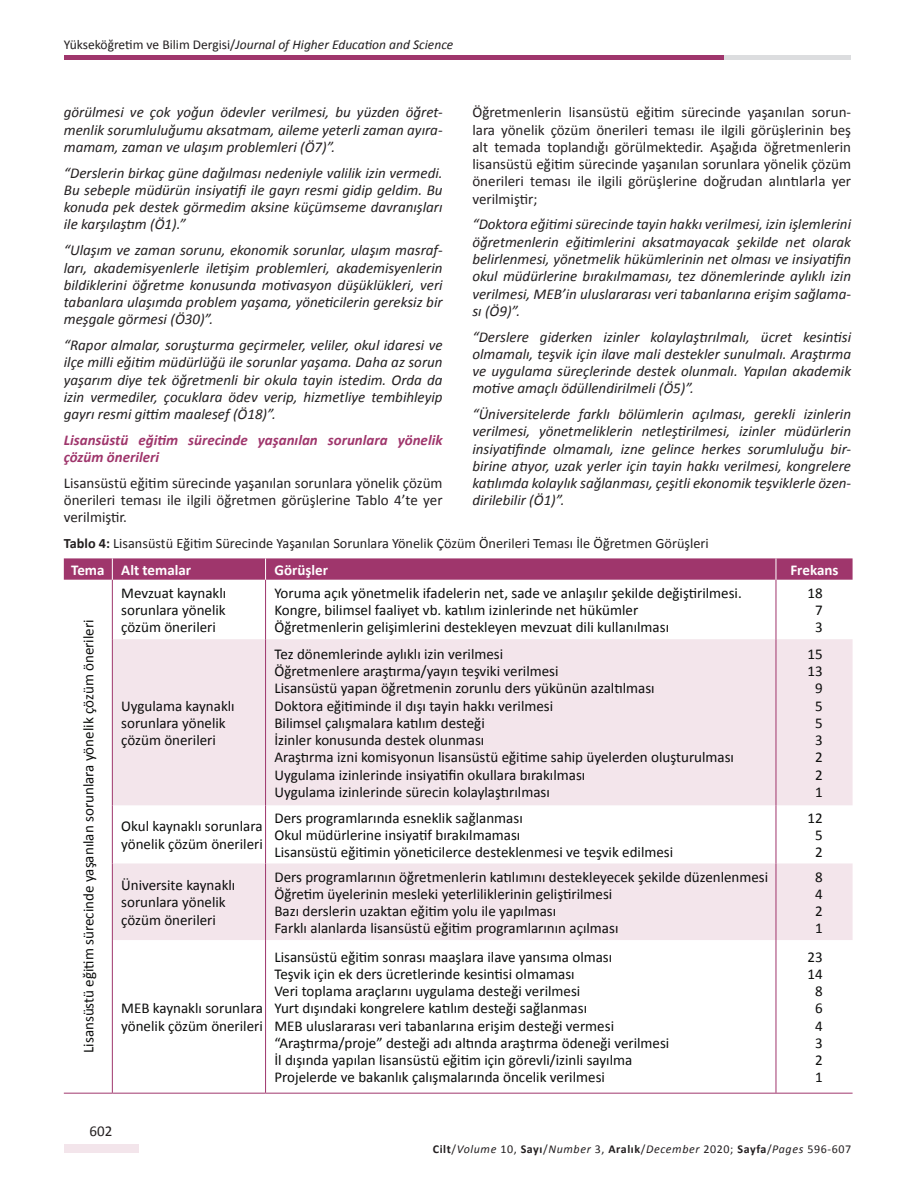
<style>
.page{position:relative;width:915px;height:1191px;background:#fff}
.page>*{position:absolute;margin:0;border:0;box-sizing:border-box;transform-origin:0 0}
.t1{font:15px/17.2px "Calibri";color:#0b0c0b}
.t2{font:italic 15px/17.2px "Calibri";color:#231f20;text-align:justify}
.t3{font:15px/17.2px "Calibri";color:#231f20;text-align:justify}
.t4{font:italic 700 15px/17.2px "Calibri";color:#9f366c}
.t5{font:700 15px "Calibri";color:#fff}
.t6{font:14.25px "Calibri";color:#231f20}
.t7{font:italic 13.5px "Calibri";color:#231f20}
.t8{font:italic 12px "Calibri";letter-spacing:.05em;color:#231f20}
.s1{font-style:normal}
.s2{font-weight:700}
.s3{font-weight:700;font-style:normal}
</style>
<div class="page">
<div style="left:64px;top:1144px;width:74px;height:8px;background:#f3e5eb"></div>
<div style="left:719px;top:55px;width:131px;height:5px;background:#dcdddf"></div>
<div style="left:64px;top:55px;width:659px;height:5px;background:#9f366c"></div>
<svg style="left:113px;top:639px;width:739px;height:301px;fill:#f3e5eb"></svg>
<hr style="left:112px;top:579px;width:1px;height:60px;background:#9f366c">
<hr style="left:265px;top:579px;width:1px;height:60px;background:#9f366c">
<hr style="left:775px;top:579px;width:1px;height:60px;background:#9f366c">
<hr style="left:112px;top:805px;width:1px;height:58px;background:#9f366c">
<hr style="left:265px;top:805px;width:1px;height:58px;background:#9f366c">
<hr style="left:775px;top:805px;width:1px;height:58px;background:#9f366c">
<hr style="left:112px;top:863px;width:1px;height:77px;background:#9f366c">
<hr style="left:265px;top:863px;width:1px;height:77px;background:#9f366c">
<hr style="left:775px;top:863px;width:1px;height:77px;background:#9f366c">
<hr style="left:112px;top:940px;width:1px;height:152px;background:#9f366c">
<hr style="left:265px;top:940px;width:1px;height:152px;background:#9f366c">
<hr style="left:775px;top:940px;width:1px;height:152px;background:#9f366c">
<div style="left:64px;top:558px;width:788px;height:21px;background:#9f366c"></div>
<hr style="left:112px;top:639px;width:1px;height:166px;background:#9f366c">
<hr style="left:265px;top:639px;width:1px;height:166px;background:#9f366c">
<hr style="left:775px;top:639px;width:1px;height:166px;background:#9f366c">
<hr style="left:64px;top:1092px;width:48px;height:1px;background:#9f366c">
<hr style="left:112px;top:1092px;width:153px;height:1px;background:#9f366c">
<hr style="left:265px;top:1092px;width:510px;height:1px;background:#9f366c">
<hr style="left:775px;top:1092px;width:77px;height:1px;background:#9f366c">
<p class="t7" style="left:64px;top:36px;width:391px"><span class="s1">Yükseköğretim ve Bilim Dergisi/</span>Journal of Higher Education and Science</p>
<p class="t3" style="left:472px;top:104px;width:380px">Öğretmenlerin lisansüstü eğitim sürecinde yaşanılan sorun&shy;lara yönelik çözüm önerileri teması ile ilgili görüşlerinin beş alt temada toplandığı görülmektedir. Aşağıda öğretmenlerin lisansüstü eğitim sürecinde yaşanılan sorunlara yönelik çözüm önerileri teması ile ilgili görüşlerine doğrudan alıntılarla yer verilmiştir;</p>
<p class="t2" style="left:472px;top:215px;width:380px">“Doktora eğitimi sürecinde tayin hakkı verilmesi, izin işlemlerini öğretmenlerin eğitimlerini aksatmayacak şekilde net olarak belirlenmesi, yönetmelik hükümlerinin net olması ve insiyatifin okul müdürlerine bırakılmaması, tez dönemlerinde aylıklı izin verilmesi, MEB’in uluslararası veri tabanlarına erişim sağlama&shy;sı (Ö9)”.</p>
<p class="t2" style="left:472px;top:327px;width:380px">“Derslere giderken izinler kolaylaştırılmalı, ücret kesintisi olmamalı, teşvik için ilave mali destekler sunulmalı. Araştırma ve uygulama süreçlerinde destek olunmalı. Yapılan akademik motive amaçlı ödüllendirilmeli (Ö5)”.</p>
<p class="t2" style="left:472px;top:405px;width:380px">“Üniversitelerde farklı bölümlerin açılması, gerekli izinlerin verilmesi, yönetmeliklerin netleştirilmesi, izinler müdürlerin insiyatifinde olmamalı, izne gelince herkes sorumluluğu bir&shy;birine atıyor, uzak yerler için tayin hakkı verilmesi, kongrelere katılımda kolaylık sağlanması, çeşitli ekonomik teşviklerle özen&shy;dirilebilir (Ö1)”.</p>
<p class="t6" style="left:64px;top:534px;width:646px"><span class="s2">Tablo 4:</span> Lisansüstü Eğitim Sürecinde Yaşanılan Sorunlara Yönelik Çözüm Önerileri Teması İle Öğretmen Görüşleri</p>
<p class="t5" style="left:71px;top:560px;width:121px">Tema Alt temalar</p>
<p class="t5" style="left:274px;top:560px;width:55px">Görüşler</p>
<p class="t5" style="left:790px;top:560px;width:50px">Frekans</p>
<p class="t2" style="left:64px;top:103px;width:380px">görülmesi ve çok yoğun ödevler verilmesi, bu yüzden öğret&shy;menlik sorumluluğumu aksatmam, aileme yeterli zaman ayıra&shy;mamam, zaman ve ulaşım problemleri (Ö7)”.</p>
<p class="t2" style="left:64px;top:164px;width:380px">“Derslerin birkaç güne dağılması nedeniyle valilik izin vermedi.<br>Bu sebeple müdürün insiyatifi ile gayrı resmi gidip geldim. Bu konuda pek destek görmedim aksine küçümseme davranışları ile karşılaştım (Ö1).”</p>
<p class="t2" style="left:64px;top:241px;width:380px">“Ulaşım ve zaman sorunu, ekonomik sorunlar, ulaşım masraf&shy;ları, akademisyenlerle iletişim problemleri, akademisyenlerin bildiklerini öğretme konusunda motivasyon düşüklükleri, veri tabanlara ulaşımda problem yaşama, yöneticilerin gereksiz bir meşgale görmesi (Ö30)”.</p>
<p class="t2" style="left:64px;top:336px;width:380px">“Rapor almalar, soruşturma geçirmeler, veliler, okul idaresi ve ilçe milli eğitim müdürlüğü ile sorunlar yaşama. Daha az sorun yaşarım diye tek öğretmenli bir okula tayin istedim. Orda da izin vermediler, çocuklara ödev verip, hizmetliye tembihleyip gayrı resmi gittim maalesef (Ö18)”.</p>
<p class="t4" style="left:64px;top:431px;width:380px">Lisansüstü eğitim sürecinde yaşanılan sorunlara yönelik çözüm önerileri</p>
<p class="t3" style="left:64px;top:474px;width:380px">Lisansüstü eğitim sürecinde yaşanılan sorunlara yönelik çözüm önerileri teması ile ilgili öğretmen görüşlerine Tablo 4’te yer verilmiştir.</p>
<p class="t1" style="left:80px;top:1053px;width:435px;rotate:-90deg">Lisansüstü eğitim sürecinde yaşanılan sorunlara yönelik çözüm önerileri</p>
<p class="t1" style="left:121px;top:584px;width:107px;text-align:justify">Mevzuat kaynaklı sorunlara yönelik çözüm önerileri</p>
<p class="t1" style="left:274px;top:584px;width:468px">Yoruma açık yönetmelik ifadelerin net, sade ve anlaşılır şekilde değiştirilmesi.<br>Kongre, bilimsel faaliyet vb. katılım izinlerinde net hükümler<br>Öğretmenlerin gelişimlerini destekleyen mevzuat dili kullanılması</p>
<p class="t1" style="left:807px;top:584px;width:17px;text-align:center">18<br>7<br>3</p>
<p class="t1" style="left:121px;top:697px;width:115px">Uygulama kaynaklı sorunlara yönelik çözüm önerileri</p>
<p class="t1" style="left:274px;top:645px;width:461px">Tez dönemlerinde aylıklı izin verilmesi<br>Öğretmenlere araştırma/yayın teşviki verilmesi<br>Lisansüstü yapan öğretmenin zorunlu ders yükünün azaltılması<br>Doktora eğitiminde il dışı tayin hakkı verilmesi<br>Bilimsel çalışmalara katılım desteği<br>İzinler konusunda destek olunması<br>Araştırma izni komisyonun lisansüstü eğitime sahip üyelerden oluşturulması Uygulama izinlerinde insiyatifin okullara bırakılması<br>Uygulama izinlerinde sürecin kolaylaştırılması</p>
<p class="t1" style="left:807px;top:645px;width:17px;text-align:center">15<br>13<br>9<br>5<br>5<br>3<br>2<br>2<br>1</p>
<p class="t1" style="left:121px;top:818px;width:143px">Okul kaynaklı sorunlara yönelik çözüm önerileri</p>
<p class="t1" style="left:274px;top:809px;width:400px">Ders programlarında esneklik sağlanması<br>Okul müdürlerine insiyatif bırakılmaması<br>Lisansüstü eğitimin yöneticilerce desteklenmesi ve teşvik edilmesi</p>
<p class="t1" style="left:807px;top:809px;width:17px;text-align:center">12<br>5<br>2</p>
<p class="t1" style="left:121px;top:876px;width:116px">Üniversite kaynaklı sorunlara yönelik çözüm önerileri</p>
<p class="t1" style="left:274px;top:868px;width:495px">Ders programlarının öğretmenlerin katılımını destekleyecek şekilde düzenlenmesi Öğretim üyelerinin mesleki yeterliliklerinin geliştirilmesi<br>Bazı derslerin uzaktan eğitim yolu ile yapılması<br>Farklı alanlarda lisansüstü eğitim programlarının açılması</p>
<p class="t1" style="left:814px;top:868px;width:9px;text-align:justify">8<br>4<br>2<br>1</p>
<p class="t1" style="left:121px;top:999px;width:143px">MEB kaynaklı sorunlara yönelik çözüm önerileri</p>
<p class="t1" style="left:274px;top:948px;width:396px">Lisansüstü eğitim sonrası maaşlara ilave yansıma olması<br>Teşvik için ek ders ücretlerinde kesintisi olmaması<br>Veri toplama araçlarını uygulama desteği verilmesi<br>Yurt dışındaki kongrelere katılım desteği sağlanması<br>MEB uluslararası veri tabanlarına erişim desteği vermesi “Araştırma/proje” desteği adı altında araştırma ödeneği verilmesi İl dışında yapılan lisansüstü eğitim için görevli/izinli sayılma Projelerde ve bakanlık çalışmalarında öncelik verilmesi</p>
<p class="t1" style="left:807px;top:948px;width:17px;text-align:center">23<br>14<br>8<br>6<br>4<br>3<br>2<br>1</p>
<p class="t3" style="left:90px;top:1122px;width:24px">602</p>
<p class="t8" style="left:432px;top:1140px;width:419px"><span class="s3">Cilt</span><span class="s1">/</span>Volume <span class="s1">10,</span> <span class="s3">Sayı</span><span class="s1">/</span>Number <span class="s1">3,</span> <span class="s3">Aralık</span><span class="s1">/</span>December <span class="s1">2020;</span> <span class="s3">Sayfa</span><span class="s1">/</span>Pages <span class="s1">596-607</span></p>
</div>
